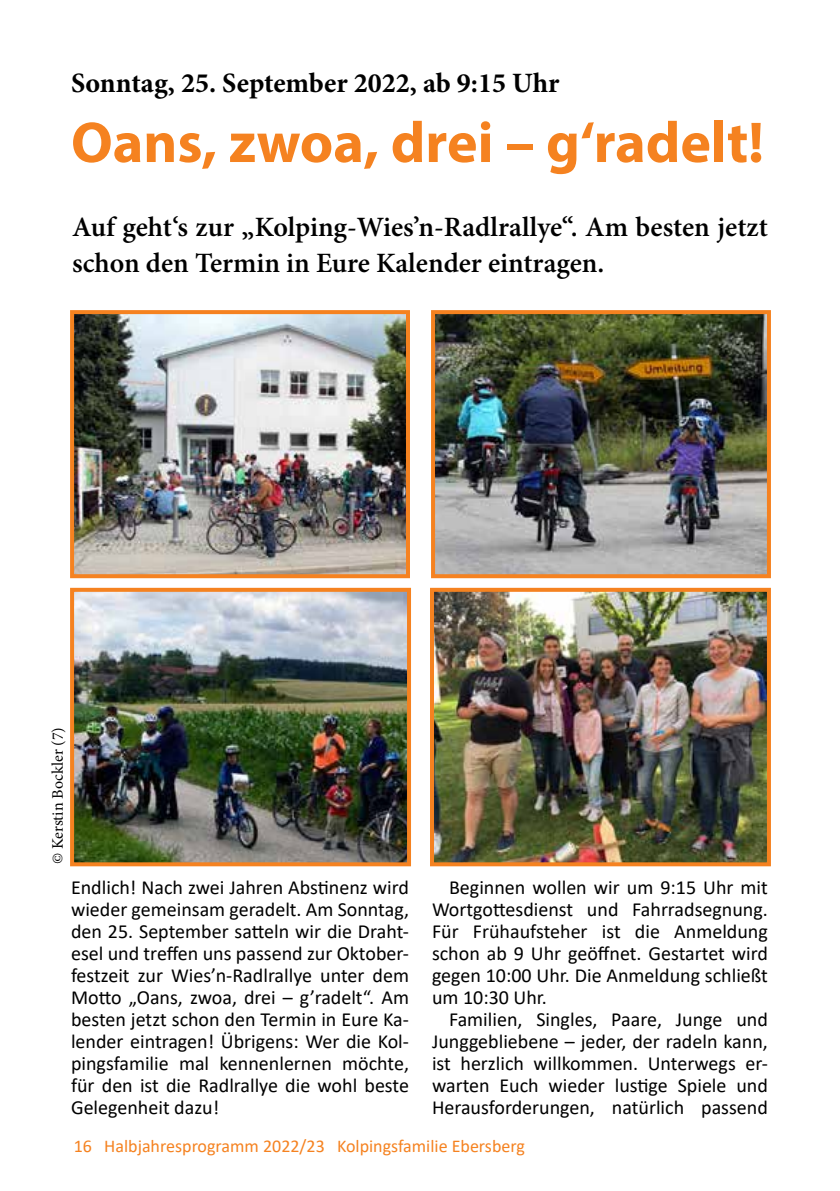
<style>
.page{position:relative;width:840px;height:1191px;background:#fff}
.page>*{position:absolute;margin:0;border:0;box-sizing:border-box;transform-origin:0 0}
.t1{font:700 58px "Myriad Pro";color:#f58220}
.t2{font:600 28px/36px "Minion Pro";color:#000}
.t3{font:700 28px "Minion Pro";color:#000}
.t4{font:20px/22px "Calibri";color:#000;text-align:justify}
.t5{font:18px "Calibri";color:#f58220}
.t6{font:16px "Minion Pro";color:#000}
</style>
<div class="page">
<img style="left:75px;top:315px;width:330px;height:258px">
<div style="left:70px;top:310px;width:340px;height:268px;border:4px solid #f58220"></div>
<img style="left:436px;top:315px;width:329px;height:258px">
<div style="left:431px;top:310px;width:339px;height:268px;border:4px solid #f58220"></div>
<img style="left:75px;top:593px;width:331px;height:268px">
<div style="left:70px;top:588px;width:341px;height:278px;border:4px solid #f58220"></div>
<img style="left:435px;top:593px;width:330px;height:268px">
<div style="left:430px;top:588px;width:340px;height:278px;border:4px solid #f58220"></div>
<h2 class="t3" style="left:71px;top:64px;width:489px">Sonntag, 25. September 2022, ab 9:15 Uhr</h2>
<h1 class="t1" style="left:71px;top:105px;width:694px">Oans, zwoa, drei – g‘radelt!</h1>
<h2 class="t2" style="left:72px;top:211px;width:697px">Auf geht‘s zur „Kolping-Wies’n-Radlrallye“. Am besten jetzt schon den Termin in Eure Kalender eintragen.</h2>
<p class="t6" style="left:47px;top:864px;width:139px;rotate:-90deg">© Kerstin Bockler (7)</p>
<p class="t4" style="left:71px;top:875px;width:339px">Endlich! Nach zwei Jahren Abstinenz wird wieder gemeinsam geradelt. Am Sonntag, den 25. September satteln wir die Draht&shy;esel und treffen uns passend zur Oktober&shy;festzeit zur Wies’n-Radlrallye unter dem Motto „Oans, zwoa, drei – g’radelt“. Am besten jetzt schon den Termin in Eure Ka&shy;lender eintragen! Übrigens: Wer die Kol&shy;pingsfamilie mal kennenlernen möchte, für den ist die Radlrallye die wohl beste Gelegenheit dazu!</p>
<p class="t4" style="left:432px;top:875px;width:337px;text-indent:17px">Beginnen wollen wir um 9:15 Uhr mit Wortgottesdienst und Fahrradsegnung.<br>Für Frühaufsteher ist die Anmeldung schon ab 9 Uhr geöffnet. Gestartet wird gegen 10:00 Uhr. Die Anmeldung schließt um 10:30 Uhr.</p>
<p class="t4" style="left:432px;top:1007px;width:337px;text-indent:17px">Familien, Singles, Paare, Junge und Junggebliebene – jeder, der radeln kann, ist herzlich willkommen. Unterwegs er&shy;warten Euch wieder lustige Spiele und Herausforderungen, natürlich passend</p>
<p class="t5" style="left:74px;top:1133px;width:452px">16 Halbjahresprogramm 2022/23 Kolpingsfamilie Ebersberg</p>
</div>
